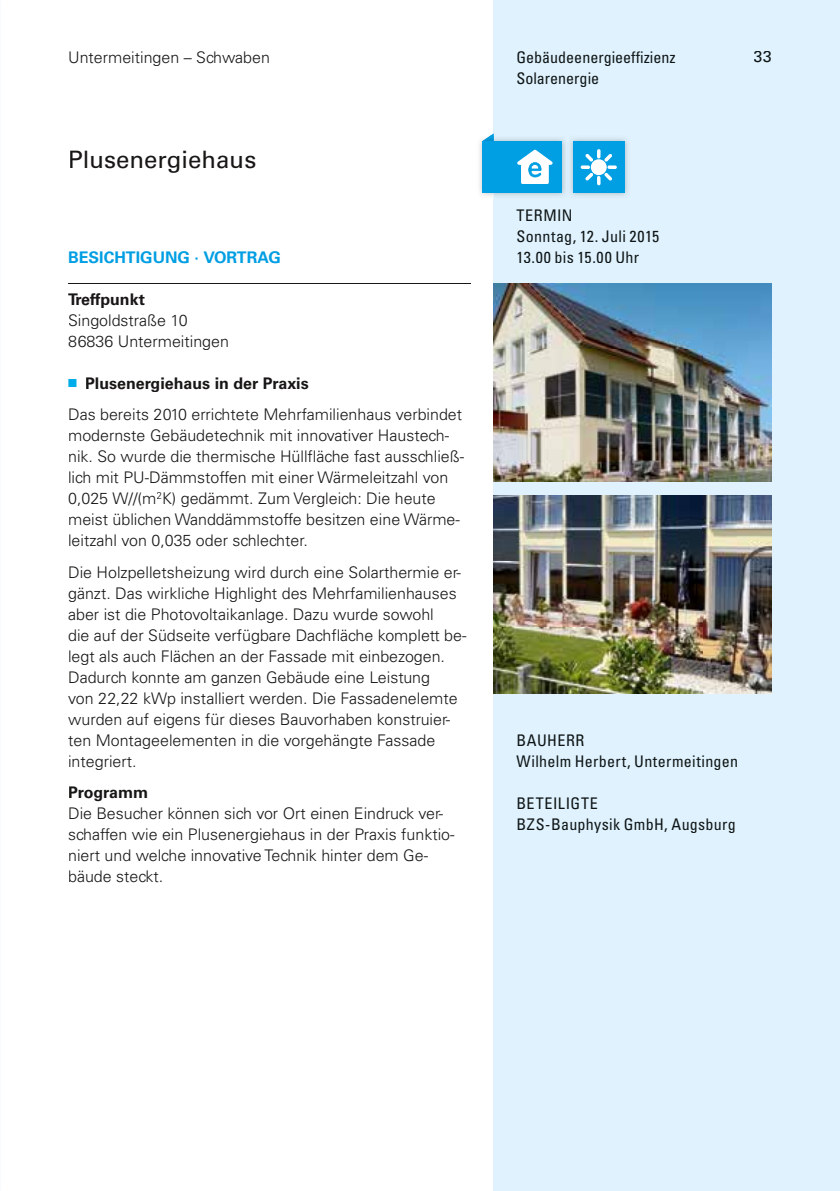
<style>
.page{position:relative;width:840px;height:1191px;background:#fff}
.page>*{position:absolute;margin:0;border:0;box-sizing:border-box;transform-origin:0 0}
.t1{font:24px "Univers LT Std";color:#181716}
.t2{font:300 16px/21px "Univers LT Std";color:#181716}
.t3{font:condensed 16px/21px "Univers LT Std";letter-spacing:.02em;color:#0f1516}
.t4{font:condensed 16px "Univers LT Std";color:#0f1516}
.t5{font:700 16px "Univers LT Std";color:#009ee3}
.t6{font:700 16px "Univers LT Std";color:#181716}
.t7{font:16px "Univers LT Std";color:#0f1516}
.s1{color:#00ace9}
.s2{font-weight:700}
</style>
<div class="page">
<div style="left:493px;top:0;width:346px;height:1191px;background:#dff2fd"></div>
<hr style="left:68px;top:283px;width:403px;height:1px;background:#181716">
<img style="left:493px;top:495px;width:278px;height:198px">
<img style="left:493px;top:283px;width:278px;height:198px">
<img style="left:479px;top:135px;width:86px;height:64px">
<img style="left:482px;top:135px;width:11px;height:7px">
<div style="left:482px;top:142px;width:79px;height:51px;background:#009ee3"></div>
<svg style="left:517px;top:150px;width:35px;height:34px"></svg>
<img style="left:570px;top:138px;width:58px;height:58px">
<div style="left:573px;top:142px;width:51px;height:51px;background:#009ee3"></div>
<svg style="left:580px;top:149px;width:36px;height:36px"></svg>
<p class="t2" style="left:68px;top:46px;width:203px">Untermeitingen – Schwaben</p>
<h1 class="t1" style="left:68px;top:145px;width:190px">Plusenergiehaus</h1>
<p class="t5" style="left:68px;top:247px;width:214px">BESICHTIGUNG · VORTRAG</p>
<p class="t6" style="left:68px;top:289px;width:78px">Treffpunkt</p>
<p class="t2" style="left:68px;top:309px;width:162px">Singoldstraße 10<br>86836 Untermeitingen</p>
<p class="t2" style="left:68px;top:367px;width:395px;line-height:31.6px"><span class="s1">■</span> <span class="s2">Plusenergiehaus in der Praxis<br></span>Das bereits 2010 errichtete Mehrfamilienhaus verbindet</p>
<p class="t2" style="left:68px;top:425px;width:397px">modernste Gebäudetechnik mit innovativer Haustech&shy;nik. So wurde die thermische Hüllfläche fast ausschließ&shy;lich mit PU-Dämmstoffen mit einer Wärmeleitzahl von 0,025 W//(m<sup>2</sup>K) gedämmt. Zum Vergleich: Die heute meist üblichen Wanddämmstoffe besitzen eine Wärme&shy;leitzahl von 0,035 oder schlechter.</p>
<p class="t2" style="left:68px;top:561px;width:399px">Die Holzpelletsheizung wird durch eine Solarthermie er&shy;gänzt. Das wirkliche Highlight des Mehrfamilienhauses aber ist die Photovoltaikanlage. Dazu wurde sowohl<br>die auf der Südseite verfügbare Dachfläche komplett be&shy;legt als auch Flächen an der Fassade mit einbezogen.<br>Dadurch konnte am ganzen Gebäude eine Leistung<br>von 22,22 kWp installiert werden. Die Fassadenelemte wurden auf eigens für dieses Bauvorhaben konstruier&shy;ten Montageelementen in die vorgehängte Fassade integriert.</p>
<p class="t6" style="left:68px;top:783px;width:82px">Programm</p>
<p class="t2" style="left:68px;top:803px;width:388px">Die Besucher können sich vor Ort einen Eindruck ver&shy;schaffen wie ein Plusenergiehaus in der Praxis funktio&shy;niert und welche innovative Technik hinter dem Ge&shy;bäude steckt.</p>
<p class="t4" style="left:516px;top:47px;width:161px">Gebäudeenergieeffizienz</p>
<p class="t7" style="left:753px;top:47px;width:20px">33</p>
<p class="t4" style="left:516px;top:68px;width:84px">Solarenergie</p>
<p class="t3" style="left:516px;top:204px;width:144px">TERMIN<br>Sonntag, 12. Juli 2015<br>13.00 bis 15.00 Uhr</p>
<p class="t3" style="left:516px;top:729px;width:223px">BAUHERR<br>Wilhelm Herbert, Untermeitingen</p>
<p class="t3" style="left:516px;top:792px;width:221px">BETEILIGTE<br>BZS-Bauphysik GmbH, Augsburg</p>
</div>
